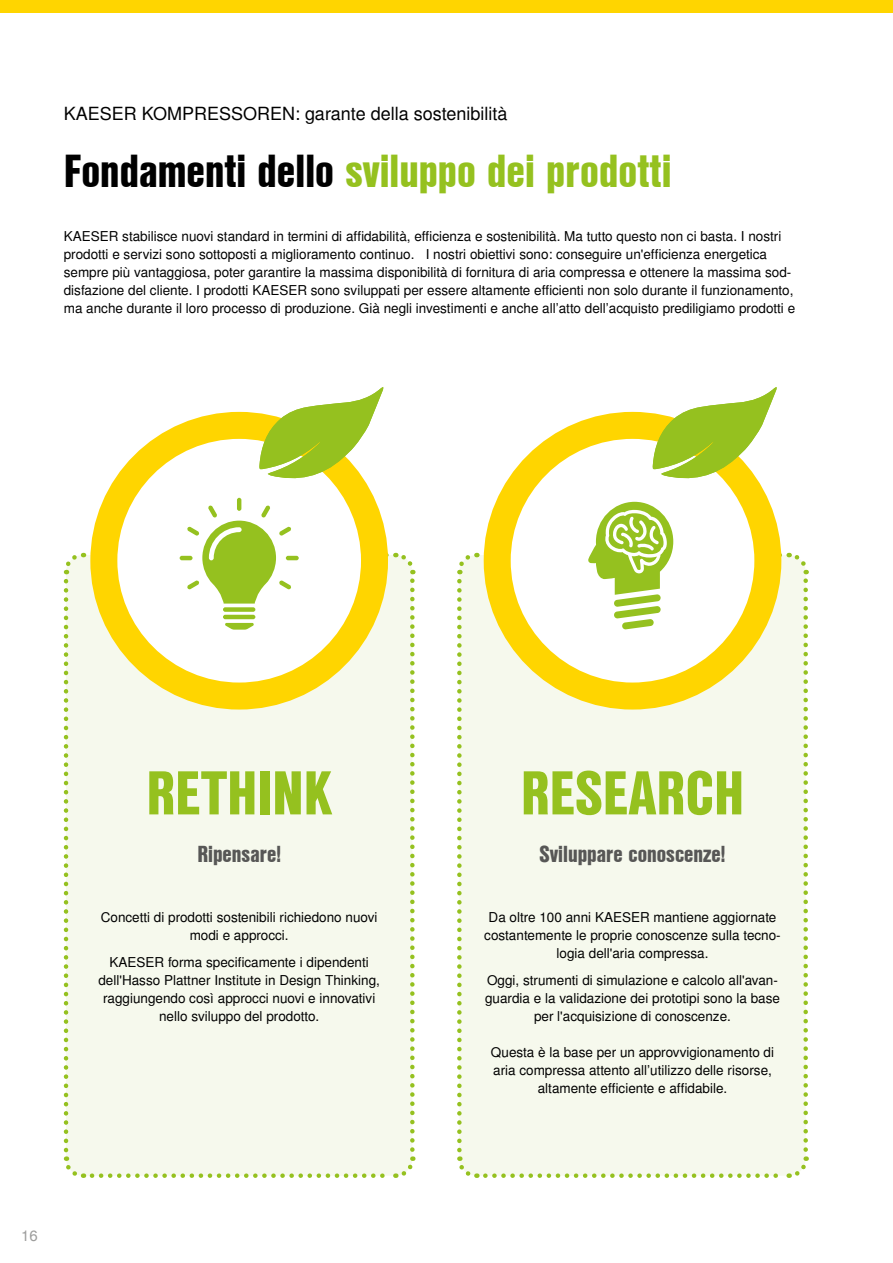
<style>
.page{position:relative;width:893px;height:1263px;background:#fff}
.page>*{position:absolute;margin:0;border:0;box-sizing:border-box;transform-origin:0 0}
.t1{font:60px "Nimbus San L Bla Con";color:#95c11f}
.t2{font:45px "Nimbus San L Bla Con";color:#95c11f}
.t3{font:22.5px "Nimbus San L Bla Con";color:#575756}
.t4{font:18px "Nimbus San L";color:#000}
.t5{font:15px "Nimbus San L";color:#9d9d9c}
.t6{font:13.5px/18px "Nimbus San L";color:#000;text-align:center}
.s1{color:#000}
</style>
<div class="page">
<div style="left:0;top:0;width:893px;height:13px;background:#ffd500"></div>
<svg style="left:104px;top:425px;width:270px;height:271px"></svg>
<div style="left:90px;top:412px;width:298px;height:297px;border:27px solid #ffd500;border-radius:50%"></div>
<svg style="left:259px;top:387px;width:124px;height:95px"></svg>
<svg style="left:497px;top:425px;width:271px;height:271px"></svg>
<div style="left:484px;top:412px;width:297px;height:297px;border:27px solid #ffd500;border-radius:50%"></div>
<svg style="left:652px;top:387px;width:125px;height:95px"></svg>
<hr style="left:237px;top:498px;width:4px;height:13px;background:#95c11f;border-radius:2px">
<svg style="left:63px;top:505px;width:353px;height:673px"></svg>
<svg style="left:457px;top:502px;width:352px;height:676px"></svg>
<h3 class="t4" style="left:64px;top:103px;width:445px">KAESER KOMPRESSOREN: garante della sostenibilità</h3>
<h2 class="t2" style="left:64px;top:137px;width:609px"><span class="s1">Fondamenti dello</span> sviluppo dei prodotti</h2>
<p class="t6" style="left:64px;top:228px;width:733px;text-align:left">KAESER stabilisce nuovi standard in termini di affidabilità, efficienza e sostenibilità. Ma tutto questo non ci basta. I nostri prodotti e servizi sono sottoposti a miglioramento continuo. I nostri obiettivi sono: conseguire un'efficienza energetica sempre più vantaggiosa, poter garantire la massima disponibilità di fornitura di aria compressa e ottenere la massima sod&shy;disfazione del cliente. I prodotti KAESER sono sviluppati per essere altamente efficienti non solo durante il funzionamento, ma anche durante il loro processo di produzione. Già negli investimenti e anche all’atto dell’acquisto prediligiamo prodotti e</p>
<p class="t5" style="left:21px;top:1226px;width:18px">16</p>
<h1 class="t1" style="left:146px;top:747px;width:187px">RETHINK</h1>
<h1 class="t1" style="left:521px;top:747px;width:225px">RESEARCH</h1>
<h3 class="t3" style="left:197px;top:837px;width:85px">Ripensare!</h3>
<h3 class="t3" style="left:539px;top:837px;width:188px">Sviluppare conoscenze!</h3>
<p class="t6" style="left:101px;top:909px;width:278px">Concetti di prodotti sostenibili richiedono nuovi modi e approcci.</p>
<p class="t6" style="left:98px;top:954px;width:283px">KAESER forma specificamente i dipendenti dell'Hasso Plattner Institute in Design Thinking, raggiungendo così approcci nuovi e innovativi nello sviluppo del prodotto.</p>
<p class="t6" style="left:484px;top:909px;width:298px">Da oltre 100 anni KAESER mantiene aggiornate costantemente le proprie conoscenze sulla tecno&shy;logia dell'aria compressa.</p>
<p class="t6" style="left:485px;top:972px;width:296px">Oggi, strumenti di simulazione e calcolo all'avan&shy;guardia e la validazione dei prototipi sono la base per l'acquisizione di conoscenze.</p>
<p class="t6" style="left:491px;top:1044px;width:285px">Questa è la base per un approvvigionamento di aria compressa attento all’utilizzo delle risorse, altamente efficiente e affidabile.</p>
</div>
